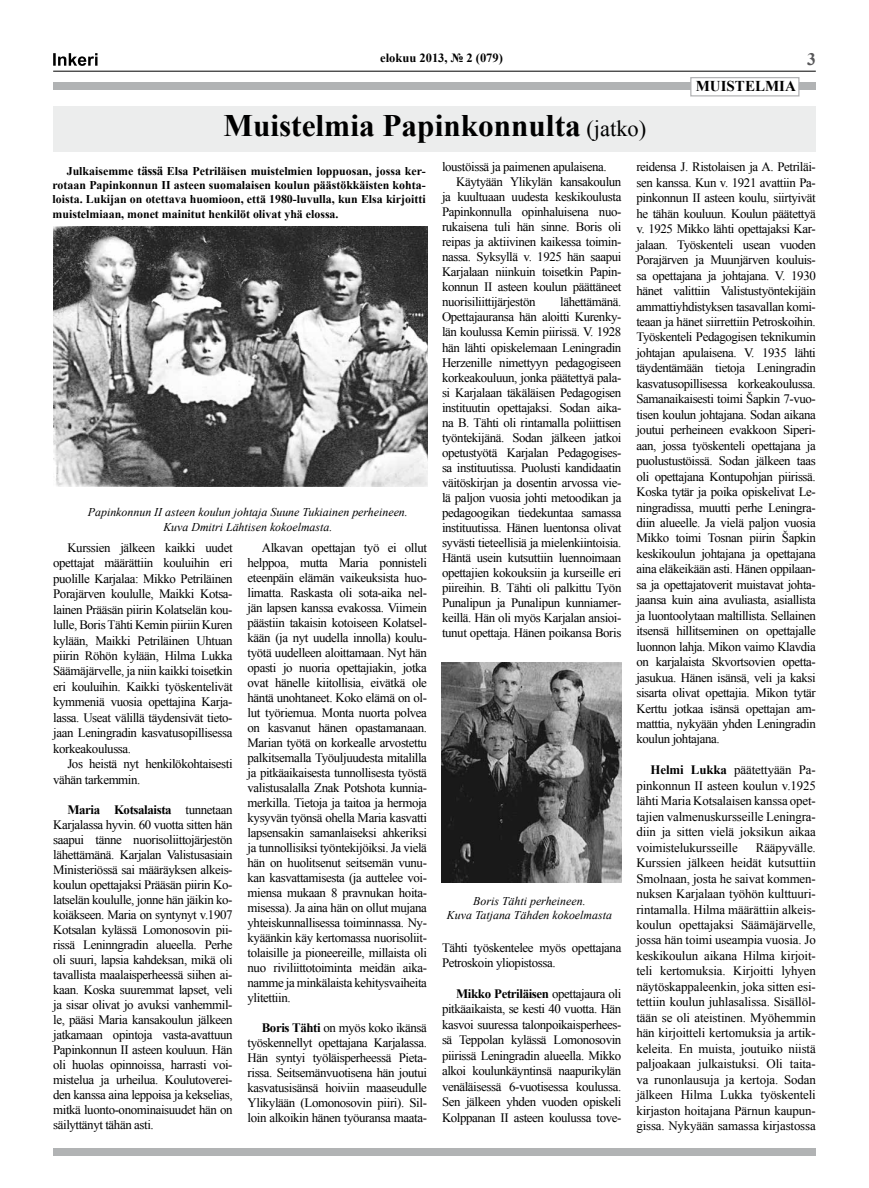
<style>
.page{position:relative;width:869px;height:1188px;background:#fff}
.page>*{position:absolute;margin:0;border:0;box-sizing:border-box;transform-origin:0 0}
.t1{font:700 31.25px "Times New Roman";color:#000}
.t2{font:700 17.5px "Times New Roman";color:#58585a}
.t3{font:700 15px "Times New Roman";color:#000}
.t4{font:12.88px/15.5px "Times New Roman";letter-spacing:-.03em;color:#000;text-align:justify}
.t5{font:700 12.5px "Times New Roman";color:#000}
.t6{font:700 11.88px/14.2px "Times New Roman";color:#000;text-align:justify}
.t7{font:italic 11.88px/14.2px "Times New Roman";color:#000;text-align:center}
.s1{font-weight:400;font-size:22.5px}
.s2{font-size:12.88px}
.s3{font-weight:700}
</style>
<div class="page">
<div style="left:53px;top:1147px;width:762px;height:7px;background:#b1b3b4"></div>
<hr style="left:53px;top:71px;width:762px;height:1px;background:#000">
<svg style="left:53px;top:53px;width:44px;height:13px"></svg>
<div style="left:53px;top:82px;width:762px;height:8px;background:#b1b3b4"></div>
<div style="left:690px;top:77px;width:109px;height:19px;background:#fff;border:1px solid #b3b4b6"></div>
<div style="left:53px;top:107px;width:762px;height:45px;background:#eceded"></div>
<img style="left:441px;top:662px;width:180px;height:219px">
<img style="left:53px;top:227px;width:374px;height:259px">
<p class="t5" style="left:380px;top:49px;width:124px">elokuu 2013, № 2 (079)</p>
<h2 class="t2" style="left:806px;top:47px;width:10px">3</h2>
<p class="t3" style="left:695px;top:76px;width:93px">muistelmia</p>
<h1 class="t1" style="left:223px;top:104px;width:424px">Muistelmia papinkonnulta <span class="s1">(jatko)</span></h1>
<p class="t6" style="left:53px;top:163px;width:374px;text-indent:14px">Julkaisemme t<span class="s2">ässä</span> Elsa Petriläisen muistelmien loppuosan, jossa ker&shy;rotaan Papinkonnun II asteen suomalaisen koulun päästökkäisten kohta&shy;loista. Lukijan on otettava huomioon, että 1980-luvulla, kun Elsa kirjoitti muistelmiaan, monet mainitut henkilöt olivat yhä elossa.</p>
<p class="t7" style="left:88px;top:505px;width:321px">Papinkonnun II asteen koulun johtaja Suune Tukiainen perheineen.<br>Kuva Dmitri Lähtisen kokoelmasta.</p>
<p class="t4" style="left:53px;top:539px;width:181px;text-indent:14px">Kurssien jälkeen kaikki uudet opettajat määrättiin kouluihin eri puolille Karjalaa: Mikko Petriläinen Porajärven koululle, Maikki Kotsa&shy;lainen Prääsän piirin Kolatselän kou&shy;lulle, Boris Tähti Kemin piiriin Kuren kylään, Maikki Petriläinen Uhtuan piirin Röhön kylään, Hilma Lukka Säämäjärvelle, ja niin kaikki toisetkin eri kouluihin. Kaikki työskentelivät kymmeniä vuosia opettajina Karja&shy;lassa. Useat välillä täydensivät tieto&shy;jaan Leningradin kasvatusopillisessa korkeakoulussa.</p>
<p class="t4" style="left:53px;top:755px;width:181px;text-indent:14px">Jos heistä nyt henkilökohtaisesti vähän tarkemmin.</p>
<p class="t4" style="left:53px;top:801px;width:181px;line-height:15px;text-indent:14px"><span class="s3">Maria Kotsalaista</span> tunnetaan Karjalassa hyvin. 60 vuotta sitten hän saapui tänne nuorisoliittojärjestön lähettämänä. Karjalan Valistusasiain Ministeriössä sai määräyksen alkeis&shy;koulun opettajaksi Prääsän piirin Ko&shy;latselän koululle, jonne hän jäikin ko&shy;koiäkseen. Maria on syntynyt v.1907<br>Kotsalan kylässä Lomonosovin pii&shy;rissä Leninngradin alueella. Perhe oli suuri, lapsia kahdeksan, mikä oli tavallista maalaisperheessä siihen ai&shy;kaan. Koska suuremmat lapset, veli ja sisar olivat jo avuksi vanhemmil&shy;le, pääsi Maria kansakoulun jälkeen jatkamaan opintoja vasta-avattuun Papinkonnun II asteen kouluun. Hän oli huolas opinnoissa, harrasti voi&shy;mistelua ja urheilua. Koulutoverei&shy;den kanssa aina leppoisa ja kekselias, mitkä luonto-onominaisuudet hän on säilyttänyt tähän asti.</p>
<p class="t4" style="left:247px;top:539px;width:181px;line-height:15px;text-indent:14px">Alkavan opettajan työ ei ollut helppoa, mutta Maria ponnisteli eteenpäin elämän vaikeuksista huo&shy;limatta. Raskasta oli sota-aika nel&shy;jän lapsen kanssa evakossa. Viimein päästiin takaisin kotoiseen Kolatsel&shy;kään (ja nyt uudella innolla) koulu&shy;työtä uudelleen aloittamaan. Nyt hän opasti jo nuoria opettajiakin, jotka ovat hänelle kiitollisia, eivätkä ole häntä unohtaneet. Koko elämä on ol&shy;lut työriemua. Monta nuorta polvea on kasvanut hänen opastamanaan.<br>Marian työtä on korkealle arvostettu palkitsemalla Työuljuudesta mitalilla ja pitkäaikaisesta tunnollisesta työstä valistusalalla Znak Potshota kunnia&shy;merkilla. Tietoja ja taitoa ja hermoja kysyvän työnsä ohella Maria kasvatti lapsensakin samanlaiseksi ahkeriksi ja tunnollisiksi työntekijöiksi. Ja vielä hän on huolitsenut seitsemän vunu&shy;kan kasvattamisesta (ja auttelee voi&shy;miensa mukaan 8 pravnukan hoita&shy;misessa). Ja aina hän on ollut mujana yhteiskunnallisessa toiminnassa. Ny&shy;kyäänkin käy kertomassa nuorisoliit&shy;tolaisille ja pioneereille, millaista oli nuo riviliittotoiminta meidän aika&shy;namme ja minkälaista kehitysvaiheita ylitettiin.</p>
<p class="t4" style="left:247px;top:1019px;width:181px;line-height:15px;text-indent:14px"><span class="s3">Boris Tähti</span> on myös koko ikänsä työskennellyt opettajana Karjalassa.<br>Hän syntyi työläisperheessä Pieta&shy;rissa. Seitsemänvuotisena hän joutui kasvatusisänsä hoiviin maaseudulle Ylikylään (Lomonosovin piiri). Sil&shy;loin alkoikin hänen työuransa maata-</p>
<p class="t4" style="left:442px;top:159px;width:166px">loustöissä ja paimenen apulaisena.</p>
<p class="t4" style="left:456px;top:174px;width:167px">Käytyään Ylikylän kansakoulun</p>
<p class="t4" style="left:442px;top:189px;width:181px">ja kuultuaan uudesta keskikoulusta</p>
<p class="t4" style="left:442px;top:204px;width:181px">Papinkonnulla opinhaluisena nuo-</p>
<p class="t4" style="left:442px;top:219px;width:181px">rukaisena tuli hän sinne. Boris oli</p>
<p class="t4" style="left:442px;top:234px;width:181px">reipas ja aktiivinen kaikessa toimin-</p>
<p class="t4" style="left:442px;top:249px;width:181px">nassa. Syksyllä v. 1925 hän saapui</p>
<p class="t4" style="left:442px;top:264px;width:181px">Karjalaan niinkuin toisetkin Papin-</p>
<p class="t4" style="left:442px;top:279px;width:181px">konnun II asteen koulun päättäneet</p>
<p class="t4" style="left:442px;top:294px;width:95px">nuorisiliittijärjestön</p>
<p class="t4" style="left:442px;top:294px;width:181px;line-height:15px;text-indent:118px">lähettämänä.<br>Opettajauransa hän aloitti Kurenky&shy;län koulussa Kemin piirissä. V. 1928 hän lähti opiskelemaan Leningradin Herzenille nimettyyn pedagogiseen korkeakouluun, jonka päätettyä pala&shy;si Karjalaan täkäläisen Pedagogisen instituutin opettajaksi. Sodan aika&shy;na B. Tähti oli rintamalla poliittisen työntekijänä. Sodan jälkeen jatkoi opetustyötä Karjalan Pedagogises&shy;sa instituutissa. Puolusti kandidaatin väitöskirjan ja dosentin arvossa vie&shy;lä paljon vuosia johti metoodikan ja pedagoogikan tiedekuntaa samassa instituutissa. Hänen luentonsa olivat syvästi tieteellisiä ja mielenkiintoisia.<br>Häntä usein kutsuttiin luennoimaan opettajien kokouksiin ja kurseille eri piireihin. B. Tähti oli palkittu Työn Punalipun ja Punalipun kunniamer&shy;keillä. Hän oli myös Karjalan ansioi&shy;tunut opettaja. Hänen poikansa Boris</p>
<p class="t7" style="left:447px;top:892px;width:166px">Boris Tähti perheineen.<br>Kuva Tatjana Tähden kokoelmasta</p>
<p class="t4" style="left:442px;top:939px;width:181px;line-height:15px">Tähti työskentelee myös opettajana<br>Petroskoin yliopistossa.</p>
<p class="t4" style="left:442px;top:985px;width:181px;text-indent:14px"><span class="s3">Mikko Petriläisen</span> opettajaura oli pitkäaikaista, se kesti 40 vuotta. Hän kasvoi suuressa talonpoikaisperhees&shy;sä Teppolan kylässä Lomonosovin piirissä Leningradin alueella. Mikko alkoi koulunkäyntinsä naapurikylän venäläisessä 6-vuotisessa koulussa.<br>Sen jälkeen yhden vuoden opiskeli Kolppanan II asteen koulussa tove-</p>
<p class="t4" style="left:636px;top:159px;width:181px">reidensa J. Ristolaisen ja A. Petriläi&shy;sen kanssa. Kun v. 1921 avattiin Pa&shy;pinkonnun II asteen koulu, siirtyivät he tähän kouluun. Koulun päätettyä v. 1925 Mikko lähti opettajaksi Kar&shy;jalaan. Työskenteli usean vuoden Porajärven ja Muunjärven kouluis&shy;sa opettajana ja johtajana. V. 1930 hänet valittiin Valistustyöntekijäin ammattiyhdistyksen tasavallan komi&shy;teaan ja hänet siirrettiin Petroskoihin.<br>Työskenteli Pedagogisen teknikumin johtajan apulaisena. V. 1935 lähti täydentämään tietoja Leningradin kasvatusopillisessa korkeakoulussa.<br>Samanaikaisesti toimi Šapkin 7-vuo&shy;tisen koulun johtajana. Sodan aikana joutui perheineen evakkoon Siperi&shy;aan, jossa työskenteli opettajana ja puolustustöissä. Sodan jälkeen taas oli opettajana Kontupohjan piirissä.<br>Koska tytär ja poika opiskelivat Le&shy;ningradissa, muutti perhe Leningra&shy;diin alueelle. Ja vielä paljon vuosia Mikko toimi Tosnan piirin Šapkin keskikoulun johtajana ja opettajana aina eläkeikään asti. Hänen oppilaan&shy;sa ja opettajatoverit muistavat johta&shy;jaansa kuin aina avuliasta, asiallista ja luontoolytaan maltillista. Sellainen itsensä hillitseminen on opettajalle luonnon lahja. Mikon vaimo Klavdia on karjalaista Skvortsovien opetta&shy;jasukua. Hänen isänsä, veli ja kaksi sisarta olivat opettajia. Mikon tytär Kerttu jotkaa isänsä opettajan am&shy;matttia, nykyään yhden Leningradin koulun johtajana.</p>
<p class="t4" style="left:636px;top:761px;width:181px;text-indent:14px"><span class="s3">Helmi Lukka</span> päätettyään Pa&shy;pinkonnun II asteen koulun v.1925 lähti Maria Kotsalaisen kanssa opet&shy;tajien valmenuskursseille Leningra&shy;diin ja sitten vielä joksikun aikaa voimistelukursseille</p>
<p class="t4" style="left:636px;top:839px;width:181px;text-indent:119px">Rääpyvälle.<br>Kurssien jälkeen heidät kutsuttiin Smolnaan, josta he saivat kommen&shy;nuksen Karjalaan työhön kulttuuri&shy;rintamalla. Hilma määrättiin alkeis&shy;koulun opettajaksi Säämäjärvelle, jossa hän toimi useampia vuosia. Jo keskikoulun aikana Hilma kirjoit&shy;teli kertomuksia. Kirjoitti lyhyen näytöskappaleenkin, joka sitten esi&shy;tettiin koulun juhlasalissa. Sisällöl&shy;tään se oli ateistinen. Myöhemmin hän kirjoitteli kertomuksia ja artik&shy;keleita. En muista, joutuiko niistä paljoakaan julkaistuksi. Oli taita&shy;va runonlausuja ja kertoja. Sodan jälkeen Hilma Lukka työskenteli kirjaston hoitajana Pärnun kaupun&shy;gissa. Nykyään samassa kirjastossa</p>
</div>
